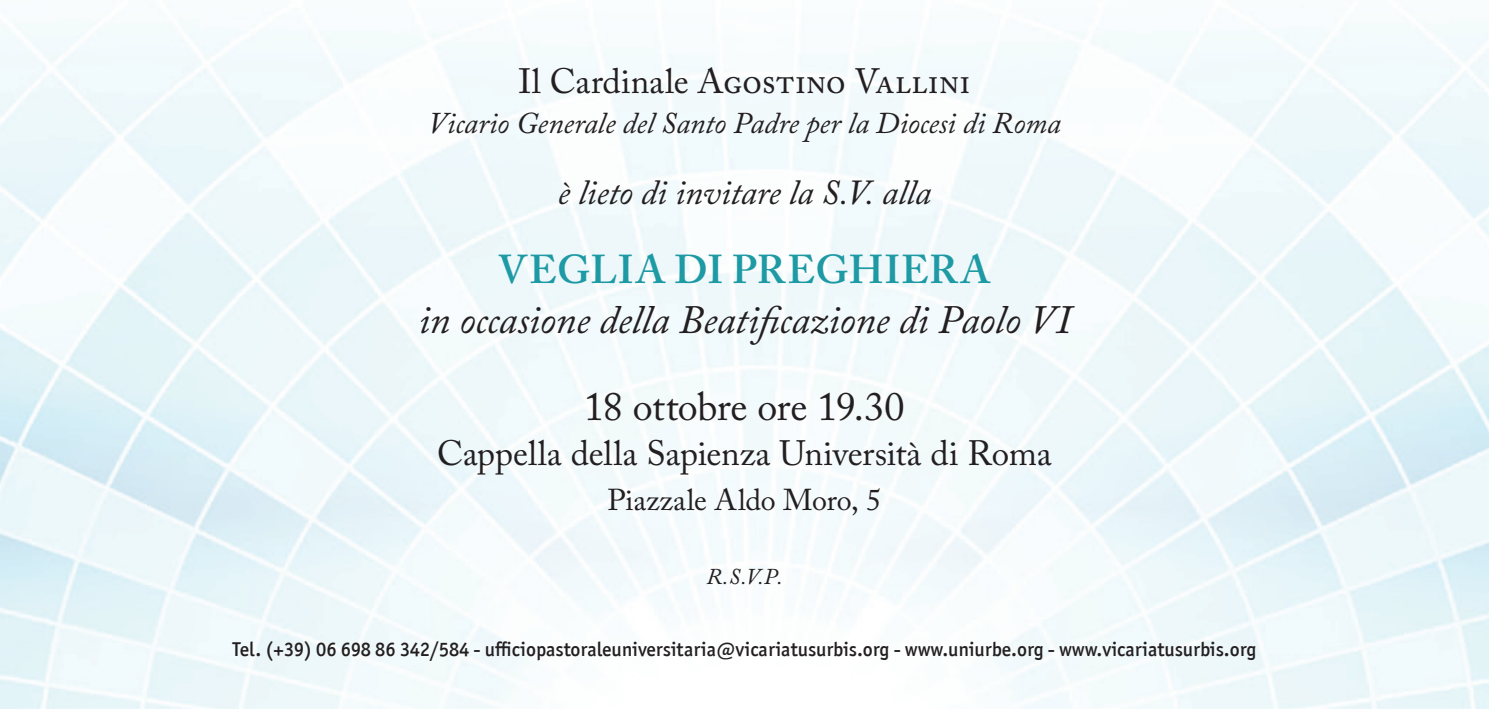
<style>
.page{position:relative;width:1489px;height:709px;background:#fff}
.page>*{position:absolute;margin:0;border:0;box-sizing:border-box;transform-origin:0 0}
.t1{font:italic 40px "Adobe Caslon Pro";letter-spacing:-.005em;color:#231f20}
.t2{font:600 40px "Adobe Caslon Pro";letter-spacing:.015em;color:#1e9aa5}
.t3{font:40px "Adobe Caslon Pro";letter-spacing:-.01em;color:#231f20}
.t4{font:35px "Adobe Caslon Pro";color:#231f20}
.t5{font:italic 35px "Adobe Caslon Pro";letter-spacing:-.01em;color:#231f20}
.t6{font:italic 30px "Adobe Caslon Pro";letter-spacing:-.005em;color:#231f20}
.t7{font:30px "Adobe Caslon Pro";color:#231f20}
.t8{font:italic 22.5px "Adobe Caslon Pro";color:#231f20}
.t9{font:500 20px "Officina San ITC";color:#231f20}
</style>
<div class="page">
<h2 class="t4" style="left:518px;top:60px;width:454px">Il Cardinale Agostino Vallini</h2>
<h3 class="t6" style="left:428px;top:105px;width:634px">Vicario Generale del Santo Padre per la Diocesi di Roma</h3>
<h2 class="t5" style="left:557px;top:172px;width:375px">è lieto di invitare la S.V. alla</h2>
<h1 class="t2" style="left:498px;top:245px;width:494px">VEGLIA DI PREGHIERA</h1>
<h1 class="t1" style="left:418px;top:295px;width:653px">in occasione della Beatificazione di Paolo VI</h1>
<h1 class="t3" style="left:584px;top:383px;width:322px">18 ottobre ore 19.30</h1>
<h2 class="t4" style="left:437px;top:433px;width:616px">Cappella della Sapienza Università di Roma</h2>
<h3 class="t7" style="left:607px;top:482px;width:275px">Piazzale Aldo Moro, 5</h3>
<p class="t8" style="left:706px;top:563px;width:78px">R.S.V.P.</p>
<p class="t9" style="left:232px;top:637px;width:1025px">Tel. (+39) 06 698 86 342/584 - ufficiopastoraleuniversitaria@vicariatusurbis.org - www.uniurbe.org - www.vicariatusurbis.org</p>
</div>
